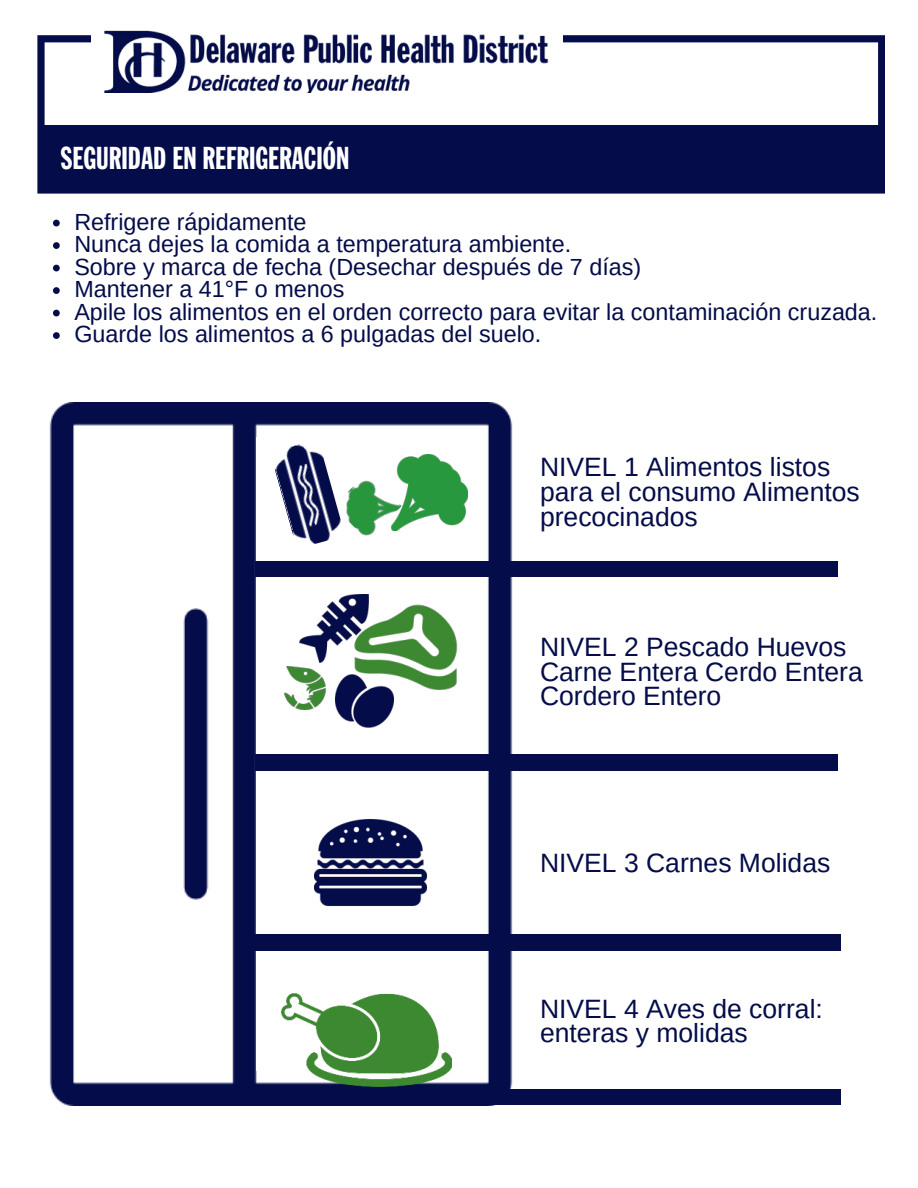
<style>
.page{position:relative;width:918px;height:1188px;background:#fff}
.page>*{position:absolute;margin:0;border:0;box-sizing:border-box;transform-origin:0 0}
.t1{font:31.2px "Franklin Gothic Std Extra Cond";color:#fff}
.t2{font:26.55px/24.8px "Arimo";color:#040c49}
.t3{font:23.4px/22.5px "Arimo";color:#040c49}
</style>
<div class="page">
<svg style="left:37px;top:35px;width:848px;height:159px"></svg>
<div style="left:91px;top:7px;width:471px;height:113px;background:#fff"></div>
<div style="left:42px;top:125px;width:840px;height:63px;background:#040c49"></div>
<img style="left:104px;top:30px;width:445px;height:63px">
<img style="left:49px;top:402px;width:584px;height:703px">
<div style="left:256px;top:437px;width:228px;height:634px;background:#fff"></div>
<div style="left:81px;top:631px;width:98px;height:354px;background:#fff"></div>
<div style="left:255px;top:561px;width:583px;height:16px;background:#040c49"></div>
<div style="left:255px;top:755px;width:583px;height:15px;background:#040c49"></div>
<div style="left:253px;top:935px;width:587px;height:16px;background:#040c49"></div>
<div style="left:257px;top:1089px;width:583px;height:16px;background:#040c49"></div>
<img style="left:314px;top:819px;width:113px;height:87px">
<img style="left:300px;top:594px;width:54px;height:69px">
<img style="left:354px;top:594px;width:103px;height:96px">
<img style="left:284px;top:666px;width:42px;height:43px">
<img style="left:335px;top:672px;width:59px;height:56px">
<img style="left:281px;top:993px;width:170px;height:113px">
<img style="left:396px;top:455px;width:71px;height:73px">
<img style="left:349px;top:472px;width:53px;height:64px">
<img style="left:274px;top:444px;width:75px;height:100px">
<svg style="left:53px;top:220px;width:7px;height:6px"></svg>
<svg style="left:53px;top:242px;width:7px;height:7px"></svg>
<svg style="left:53px;top:265px;width:7px;height:6px"></svg>
<svg style="left:53px;top:287px;width:7px;height:7px"></svg>
<svg style="left:53px;top:310px;width:7px;height:6px"></svg>
<svg style="left:53px;top:332px;width:7px;height:7px"></svg>
<h1 class="t1" style="left:61px;top:141px;width:290px">SEGURIDAD EN REFRIGERACIÓN</h1>
<p class="t3" style="left:74px;top:211px;width:805px">Refrigere rápidamente<br>Nunca dejes la comida a temperatura ambiente.<br>Sobre y marca de fecha (Desechar después de 7 días)<br>Mantener a 41°F o menos<br>Apile los alimentos en el orden correcto para evitar la contaminación cruzada.<br>Guarde los alimentos a 6 pulgadas del suelo.</p>
<p class="t2" style="left:540px;top:455px;width:321px">NIVEL 1 Alimentos listos para el consumo Alimentos precocinados</p>
<p class="t2" style="left:540px;top:635px;width:324px">NIVEL 2 Pescado Huevos<br>Carne Entera Cerdo Entera<br>Cordero Entero</p>
<p class="t2" style="left:540px;top:850px;width:292px">NIVEL 3 Carnes Molidas</p>
<p class="t2" style="left:540px;top:996px;width:284px">NIVEL 4 Aves de corral: enteras y molidas</p>
</div>
